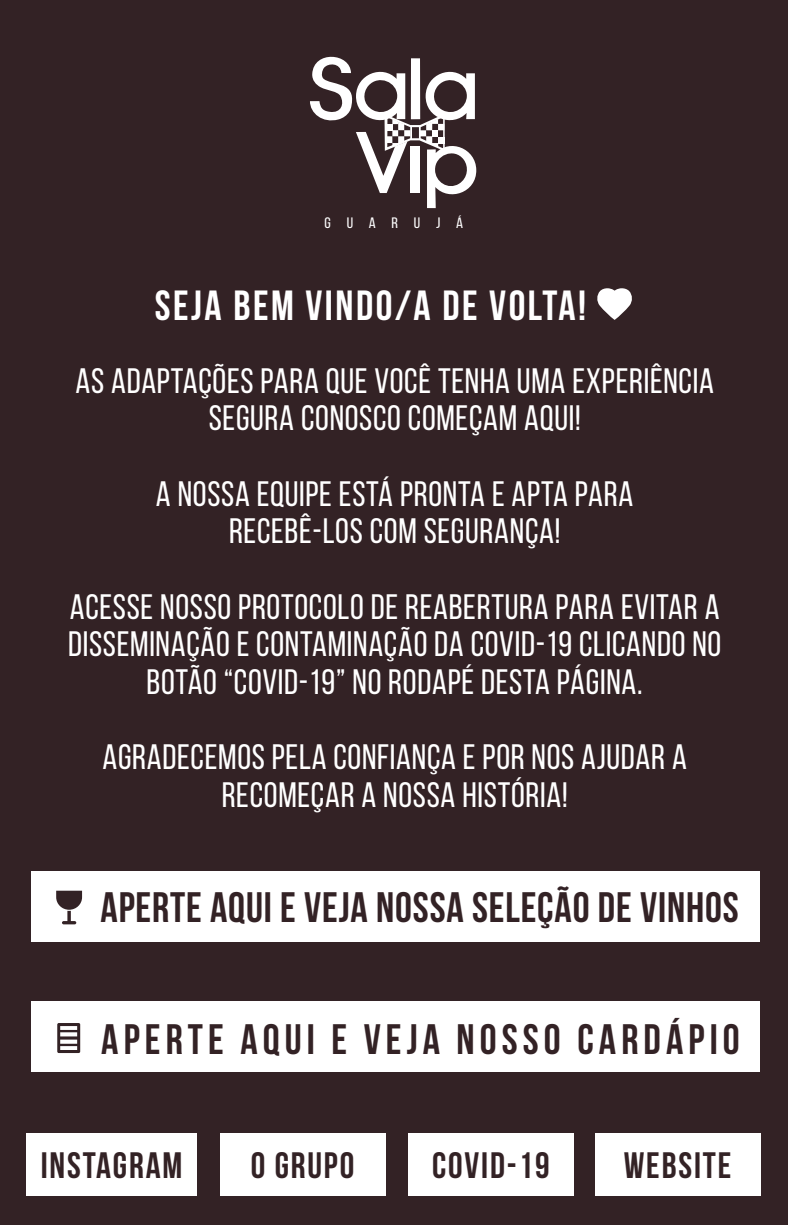
<style>
.page{position:relative;width:788px;height:1225px;background:#332225}
.page>*{position:absolute;margin:0;border:0;box-sizing:border-box;transform-origin:0 0}
.t1{font:700 42.61px "Bebas Neue";letter-spacing:.02em;color:#332225}
.t2{font:700 42.61px "Bebas Neue";letter-spacing:.12em;color:#332225}
.t3{font:700 42.18px "Bebas Neue";letter-spacing:.06em;color:#fff}
.t4{font:700 36.75px "Bebas Neue";letter-spacing:.05em;color:#332225}
.t5{font:35.35px/37.7px "Bebas Neue";letter-spacing:.02em;color:#fff;text-align:center}
.t6{font:15.14px "Bebas Neue";letter-spacing:.95em;color:#fff;scale:1.1 1}
</style>
<div class="page">
<svg style="left:310px;top:57px;width:166px;height:151px"></svg>
<svg style="left:597px;top:288px;width:35px;height:32px"></svg>
<div style="left:32px;top:871px;width:728px;height:70px;background:#fff"></div>
<svg style="left:56px;top:891px;width:26px;height:33px"></svg>
<div style="left:32px;top:1002px;width:728px;height:70px;background:#fff"></div>
<div style="left:26px;top:1133px;width:171px;height:62px;background:#fff"></div>
<div style="left:220px;top:1133px;width:165px;height:62px;background:#fff"></div>
<div style="left:408px;top:1133px;width:165px;height:62px;background:#fff"></div>
<div style="left:595px;top:1133px;width:165px;height:62px;background:#fff"></div>
<svg style="left:57px;top:1023px;width:23px;height:30px"></svg>
<p class="t6" style="left:324px;top:215px;width:127px">GUARUJÁ</p>
<p class="t3" style="left:155px;top:282px;width:433px">SEJA BEM VINDO/A DE VOLTA!</p>
<p class="t5" style="left:75px;top:361px;width:640px">AS ADAPTAÇÕES PARA QUE VOCÊ TENHA UMA EXPERIÊNCIA<br>SEGURA CONOSCO COMEÇAM AQUI!</p>
<p class="t5" style="left:156px;top:474px;width:479px">A NOSSA EQUIPE ESTÁ PRONTA E APTA PARA<br>RECEBÊ-LOS COM SEGURANÇA!</p>
<p class="t5" style="left:68px;top:587px;width:654px">ACESSE NOSSO PROTOCOLO DE REABERTURA PARA EVITAR A<br>DISSEMINAÇÃO E CONTAMINAÇÃO DA COVID-19 CLICANDO NO<br>BOTÃO “COVID-19” NO RODAPÉ DESTA PÁGINA.</p>
<p class="t5" style="left:102px;top:738px;width:586px">AGRADECEMOS PELA CONFIANÇA E POR NOS AJUDAR A<br>RECOMEÇAR A NOSSA HISTÓRIA!</p>
<p class="t1" style="left:100px;top:884px;width:639px">APERTE AQUI E VEJA NOSSA SELEÇÃO DE VINHOS</p>
<p class="t2" style="left:101px;top:1016px;width:640px">APERTE AQUI E VEJA NOSSO CARDÁPIO</p>
<p class="t4" style="left:41px;top:1145px;width:143px">INSTAGRAM</p>
<p class="t4" style="left:251px;top:1145px;width:105px">O GRUPO</p>
<p class="t4" style="left:432px;top:1145px;width:119px">COVID-19</p>
<p class="t4" style="left:623px;top:1145px;width:109px">WEBSITE</p>
</div>
